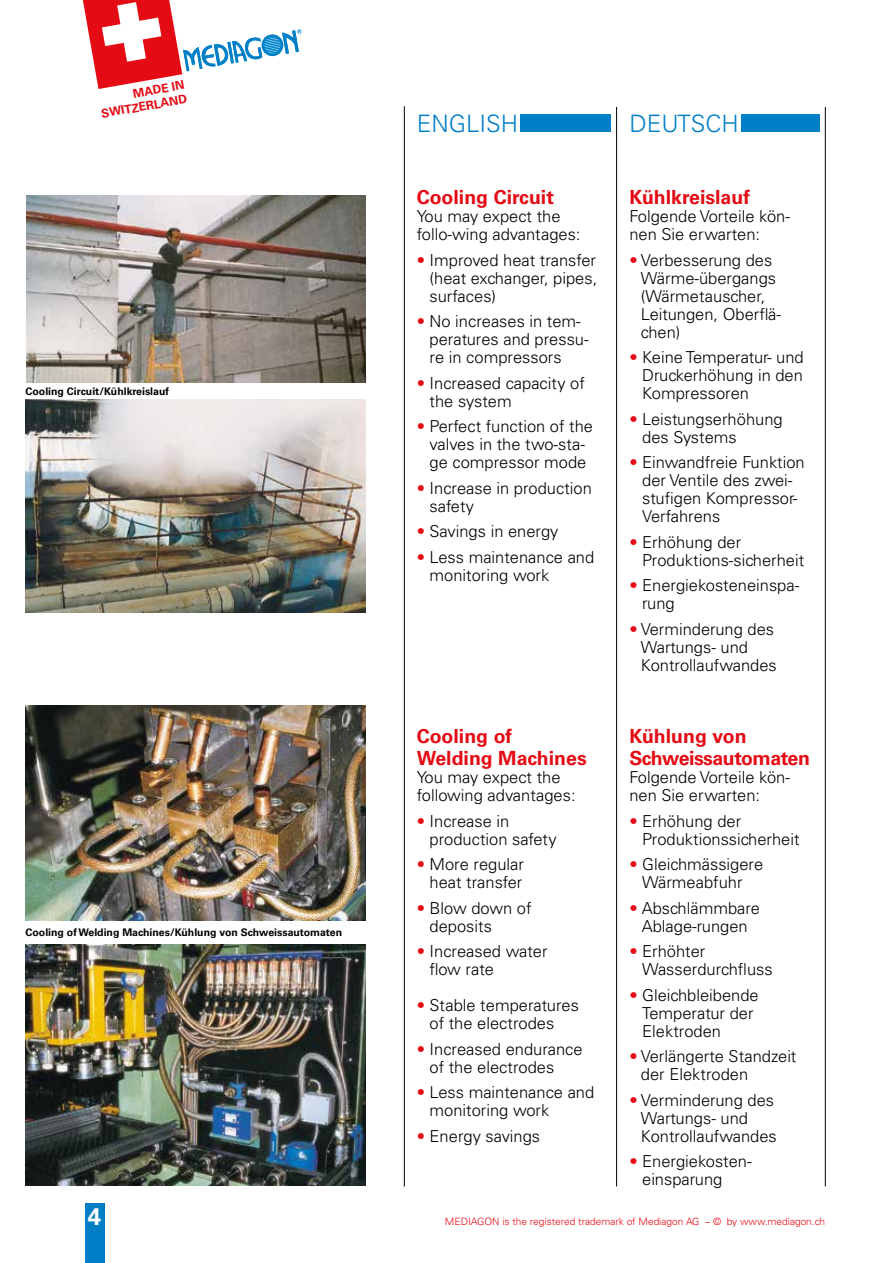
<style>
.page{position:relative;width:893px;height:1263px;background:#fff}
.page>*{position:absolute;margin:0;border:0;box-sizing:border-box;transform-origin:0 0}
.t1{font:300 24px "Univers LT Std";color:#007ec6}
.t2{font:700 24px "Univers LT Std";color:#fff}
.t3{font:700 19.5px/22.5px "Univers LT Std";color:#e50b14}
.t4{font:700 19.5px/22.5px "Univers LT Std";letter-spacing:-.025em;color:#e50b14}
.t5{font:300 16.5px/18px "Univers LT Std";color:#000}
.t6{font:700 12px/14.4px "Univers LT Std";color:#e50b14;text-align:right}
.t7{font:700 10.5px "Univers LT Std";color:#000}
.t8{font:300 10.2px "Univers LT Std";color:#e50b14}
.s1{color:#e50b14}
</style>
<div class="page">
<div style="left:85px;top:1203px;width:19px;height:60px;background:#007ec6"></div>
<img style="left:26px;top:196px;width:340px;height:187px">
<img style="left:26px;top:706px;width:340px;height:215px">
<img style="left:26px;top:944px;width:339px;height:242px">
<img style="left:26px;top:400px;width:340px;height:212px">
<hr style="left:404px;top:106px;width:1px;height:1080px;background:#000">
<hr style="left:616px;top:107px;width:1px;height:1079px;background:#000">
<hr style="left:825px;top:107px;width:1px;height:1079px;background:#000">
<div style="left:520px;top:115px;width:91px;height:17px;background:#007ec6"></div>
<div style="left:742px;top:115px;width:78px;height:17px;background:#007ec6"></div>
<svg style="left:83px;top:0;width:219px;height:89px"></svg>
<p class="t6" style="left:98px;top:92px;width:88px;rotate:-10deg">MADE IN<br>SWITZERLAND</p>
<p class="t7" style="left:26px;top:385px;width:145px">Cooling Circuit/Kühlkreislauf</p>
<p class="t7" style="left:26px;top:926px;width:318px">Cooling of Welding Machines/Kühlung von Schweissautomaten</p>
<h1 class="t2" style="left:88px;top:1202px;width:15px">4</h1>
<h1 class="t1" style="left:417px;top:109px;width:103px">ENGLISH</h1>
<p class="t3" style="left:417px;top:186px;width:139px">Cooling Circuit</p>
<p class="t5" style="left:417px;top:207px;width:165px">You may expect the follo-wing advantages:</p>
<p class="t5" style="left:430px;top:251px;width:169px;text-align:justify;text-indent:-13px"><span class="s1">•</span> Improved heat transfer (heat exchanger, pipes, surfaces)</p>
<p class="t5" style="left:430px;top:312px;width:161px;text-indent:-13px"><span class="s1">•</span> No increases in tem&shy;peratures and pressu&shy;re in compressors</p>
<p class="t5" style="left:430px;top:374px;width:157px;text-indent:-13px"><span class="s1">•</span> Increased capacity of the system</p>
<p class="t5" style="left:417px;top:417px;width:178px;text-align:center"><span class="s1">•</span> Perfect function of the valves in the two-sta&shy;ge compressor mode</p>
<p class="t5" style="left:430px;top:479px;width:164px;text-indent:-13px"><span class="s1">•</span> Increase in production safety</p>
<p class="t5" style="left:417px;top:522px;width:143px"><span class="s1">•</span> Savings in energy</p>
<p class="t5" style="left:430px;top:548px;width:166px;text-indent:-13px"><span class="s1">•</span> Less maintenance and monitoring work</p>
<p class="t3" style="left:417px;top:725px;width:172px">Cooling of<br>Welding Machines</p>
<p class="t5" style="left:417px;top:768px;width:160px">You may expect the following advantages:</p>
<p class="t5" style="left:430px;top:812px;width:129px;text-indent:-13px"><span class="s1">•</span> Increase in production safety</p>
<p class="t5" style="left:417px;top:855px;width:109px;text-align:right"><span class="s1">•</span> More regular heat transfer</p>
<p class="t5" style="left:430px;top:899px;width:104px;text-indent:-13px"><span class="s1">•</span> Blow down of deposits</p>
<p class="t5" style="left:430px;top:942px;width:119px;text-indent:-13px"><span class="s1">•</span> Increased water flow rate</p>
<p class="t5" style="left:430px;top:996px;width:151px;text-indent:-13px"><span class="s1">•</span> Stable temperatures of the electrodes</p>
<p class="t5" style="left:430px;top:1040px;width:155px;text-indent:-13px"><span class="s1">•</span> Increased endurance of the electrodes</p>
<p class="t5" style="left:430px;top:1083px;width:166px;text-indent:-13px"><span class="s1">•</span> Less maintenance and monitoring work</p>
<p class="t5" style="left:417px;top:1127px;width:125px"><span class="s1">•</span> Energy savings</p>
<h1 class="t1" style="left:629px;top:109px;width:111px">DEUTSCH</h1>
<p class="t3" style="left:629px;top:186px;width:122px">Kühlkreislauf</p>
<p class="t5" style="left:629px;top:207px;width:162px">Folgende Vorteile kön&shy;nen Sie erwarten:</p>
<p class="t5" style="left:641px;top:251px;width:142px;text-indent:-12px"><span class="s1">•</span> Verbesserung des<br>Wärme-übergangs (Wärmetauscher,<br>Leitungen, Oberflä&shy;chen)</p>
<p class="t5" style="left:642px;top:348px;width:163px;text-align:justify;text-indent:-13px"><span class="s1">•</span> Keine Temperatur- und Druckerhöhung in den Kompressoren</p>
<p class="t5" style="left:642px;top:410px;width:142px;text-indent:-13px"><span class="s1">•</span> Leistungserhöhung des Systems</p>
<p class="t5" style="left:642px;top:453px;width:164px;text-indent:-13px"><span class="s1">•</span> Einwandfreie Funktion der Ventile des zwei&shy;stufigen Kompressor-<br>Verfahrens</p>
<p class="t5" style="left:642px;top:533px;width:164px;text-indent:-13px"><span class="s1">•</span> Erhöhung der<br>Produktions-sicherheit</p>
<p class="t5" style="left:642px;top:576px;width:159px;text-indent:-13px"><span class="s1">•</span> Energiekosteneinspa&shy;rung</p>
<p class="t5" style="left:641px;top:620px;width:137px;text-indent:-12px"><span class="s1">•</span> Verminderung des<br>Wartungs- und<br>Kontrollaufwandes</p>
<p class="t4" style="left:629px;top:725px;width:182px">Kühlung von<br>Schweissautomaten</p>
<p class="t5" style="left:629px;top:768px;width:162px">Folgende Vorteile kön&shy;nen Sie erwarten:</p>
<p class="t5" style="left:642px;top:812px;width:159px;text-indent:-13px"><span class="s1">•</span> Erhöhung der<br>Produktionssicherheit</p>
<p class="t5" style="left:629px;top:855px;width:135px;text-align:center"><span class="s1">•</span> Gleichmässigere<br>Wärmeabfuhr</p>
<p class="t5" style="left:629px;top:899px;width:132px;text-align:center"><span class="s1">•</span> Abschlämmbare<br>Ablage-rungen</p>
<p class="t5" style="left:642px;top:942px;width:132px;text-indent:-13px"><span class="s1">•</span> Erhöhter<br>Wasserdurchfluss</p>
<p class="t5" style="left:642px;top:986px;width:118px;text-indent:-13px"><span class="s1">•</span> Gleichbleibende<br>Temperatur der<br>Elektroden</p>
<p class="t5" style="left:641px;top:1047px;width:157px;text-indent:-12px"><span class="s1">•</span> Verlängerte Standzeit der Elektroden</p>
<p class="t5" style="left:641px;top:1091px;width:137px;text-indent:-12px"><span class="s1">•</span> Verminderung des<br>Wartungs- und<br>Kontrollaufwandes</p>
<p class="t5" style="left:642px;top:1152px;width:111px;text-indent:-13px"><span class="s1">•</span> Energiekosten&shy;einsparung</p>
<p class="t8" style="left:445px;top:1215px;width:381px">MEDIAGON is the registered trademark of Mediagon AG – © by www.mediagon.ch</p>
</div>
